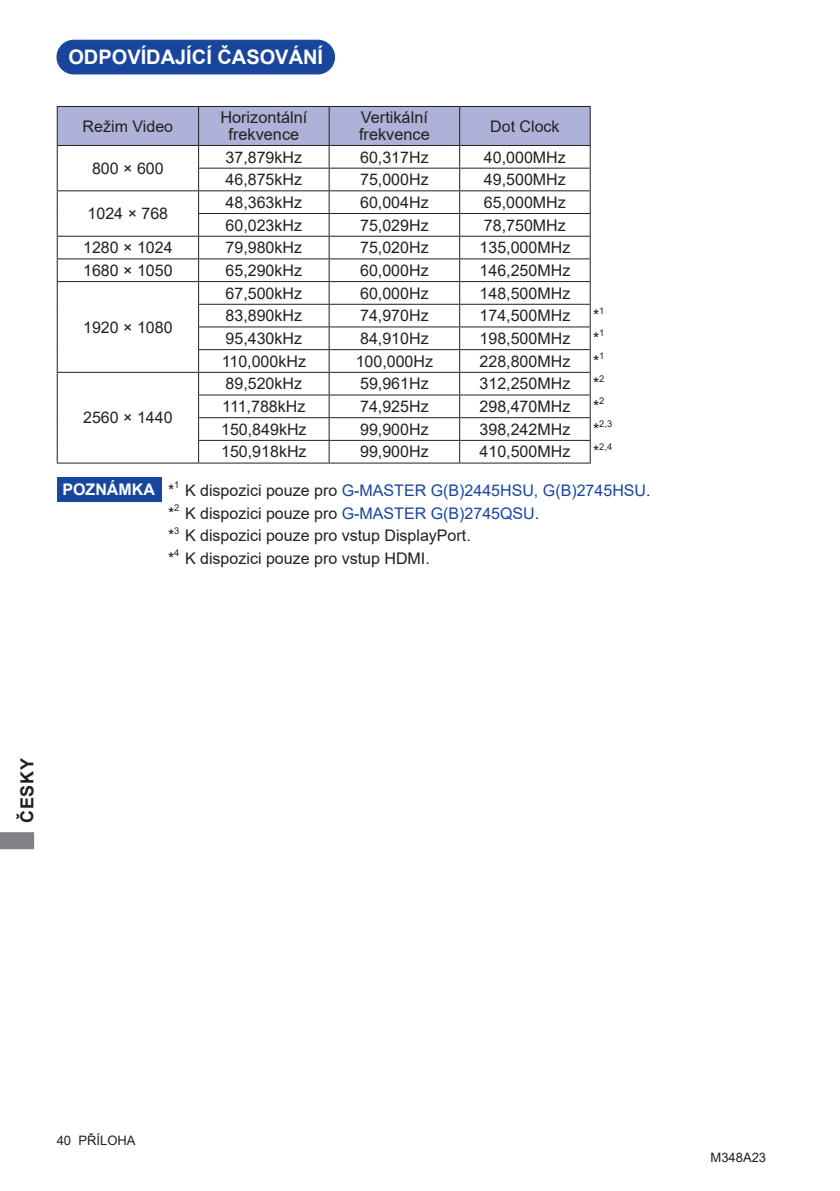
<style>
.page{position:relative;width:840px;height:1191px;background:#fff}
.page>*{position:absolute;margin:0;border:0;box-sizing:border-box;transform-origin:0 0}
.t1{font:700 20px "Arial";color:#fff}
.t2{font:700 18px "Arial";letter-spacing:.035em;color:#231f20}
.t3{font:16.2px/17px "Arial";color:#231f20;text-align:center}
.t4{font:16px "Arial";color:#231f20}
.t5{font:16px "Arial";color:#18469d}
.t6{font:700 16px "Arial";color:#fff}
.t7{font:13px "Arial";color:#231f20}
.t8{font:9.4px "Arial";color:#231f20}
.s1{color:#231f20}
.s2{color:#18469d}
</style>
<div class="page">
<svg style="left:0;top:832px;width:34px;height:17px"></svg>
<div style="left:57px;top:40px;width:277px;height:34px;background:#18469d;border-radius:17px"></div>
<div style="left:56px;top:40px;width:279px;height:34px;border:1px solid #18469d;border-radius:17px"></div>
<div style="left:57px;top:477px;width:104px;height:25px;background:#18469d"></div>
<svg style="left:57px;top:106px;width:533px;height:356px"></svg>
<hr style="left:57px;top:462px;width:141px;height:1px;background:#231f20">
<hr style="left:198px;top:462px;width:131px;height:1px;background:#231f20">
<hr style="left:329px;top:462px;width:130px;height:1px;background:#231f20">
<hr style="left:459px;top:462px;width:131px;height:1px;background:#231f20">
<p class="t1" style="left:68px;top:43px;width:256px">ODPOVÍDAJÍCÍ ČASOVÁNÍ</p>
<p class="t4" style="left:83px;top:115px;width:92px">Režim Video</p>
<p class="t3" style="left:220px;top:109px;width:88px">Horizontální frekvence</p>
<p class="t3" style="left:359px;top:109px;width:72px;text-align:left">Vertikální frekvence</p>
<p class="t4" style="left:490px;top:115px;width:71px">Dot Clock</p>
<p class="t4" style="left:92px;top:157px;width:73px">800 × 600</p>
<p class="t4" style="left:225px;top:146px;width:78px">37,879kHz</p>
<p class="t4" style="left:360px;top:146px;width:70px">60,317Hz</p>
<p class="t4" style="left:483px;top:146px;width:83px">40,000MHz</p>
<p class="t4" style="left:225px;top:169px;width:78px">46,875kHz</p>
<p class="t4" style="left:360px;top:169px;width:70px">75,000Hz</p>
<p class="t4" style="left:483px;top:169px;width:83px">49,500MHz</p>
<p class="t4" style="left:88px;top:203px;width:82px">1024 × 768</p>
<p class="t4" style="left:225px;top:191px;width:78px">48,363kHz</p>
<p class="t4" style="left:360px;top:191px;width:70px">60,004Hz</p>
<p class="t4" style="left:483px;top:191px;width:83px">65,000MHz</p>
<p class="t4" style="left:225px;top:214px;width:78px">60,023kHz</p>
<p class="t4" style="left:360px;top:214px;width:70px">75,029Hz</p>
<p class="t4" style="left:483px;top:214px;width:83px">78,750MHz</p>
<p class="t4" style="left:83px;top:237px;width:91px">1280 × 1024</p>
<p class="t4" style="left:225px;top:237px;width:78px">79,980kHz</p>
<p class="t4" style="left:360px;top:237px;width:70px">75,020Hz</p>
<p class="t4" style="left:479px;top:237px;width:92px">135,000MHz</p>
<p class="t4" style="left:83px;top:259px;width:91px">1680 × 1050</p>
<p class="t4" style="left:225px;top:259px;width:78px">65,290kHz</p>
<p class="t4" style="left:360px;top:259px;width:70px">60,000Hz</p>
<p class="t4" style="left:479px;top:259px;width:92px">146,250MHz</p>
<p class="t4" style="left:83px;top:316px;width:91px">1920 × 1080</p>
<p class="t4" style="left:83px;top:407px;width:91px">2560 × 1440</p>
<p class="t4" style="left:225px;top:282px;width:78px">67,500kHz</p>
<p class="t4" style="left:360px;top:282px;width:70px">60,000Hz</p>
<p class="t4" style="left:479px;top:282px;width:92px">148,500MHz</p>
<p class="t4" style="left:225px;top:305px;width:78px">83,890kHz</p>
<p class="t4" style="left:360px;top:305px;width:70px">74,970Hz</p>
<p class="t4" style="left:479px;top:305px;width:92px">174,500MHz</p>
<p class="t4" style="left:592px;top:305px;width:8px">*</p>
<p class="t8" style="left:599px;top:304px;width:7px">1</p>
<p class="t4" style="left:225px;top:327px;width:78px">95,430kHz</p>
<p class="t4" style="left:360px;top:327px;width:70px">84,910Hz</p>
<p class="t4" style="left:479px;top:327px;width:92px">198,500MHz</p>
<p class="t4" style="left:592px;top:327px;width:8px">*</p>
<p class="t8" style="left:599px;top:326px;width:7px">1</p>
<p class="t4" style="left:221px;top:350px;width:86px">110,000kHz</p>
<p class="t4" style="left:355px;top:350px;width:79px">100,000Hz</p>
<p class="t4" style="left:479px;top:350px;width:92px">228,800MHz</p>
<p class="t4" style="left:592px;top:350px;width:8px">*</p>
<p class="t8" style="left:599px;top:349px;width:7px">1</p>
<p class="t4" style="left:225px;top:373px;width:78px">89,520kHz</p>
<p class="t4" style="left:360px;top:373px;width:70px">59,961Hz</p>
<p class="t4" style="left:479px;top:373px;width:92px">312,250MHz</p>
<p class="t4" style="left:592px;top:373px;width:8px">*</p>
<p class="t8" style="left:599px;top:372px;width:7px">2</p>
<p class="t4" style="left:222px;top:395px;width:85px">111,788kHz</p>
<p class="t4" style="left:360px;top:395px;width:70px">74,925Hz</p>
<p class="t4" style="left:479px;top:395px;width:92px">298,470MHz</p>
<p class="t4" style="left:592px;top:395px;width:8px">*</p>
<p class="t8" style="left:599px;top:394px;width:7px">2</p>
<p class="t4" style="left:221px;top:418px;width:87px">150,849kHz</p>
<p class="t4" style="left:360px;top:418px;width:70px">99,900Hz</p>
<p class="t4" style="left:479px;top:418px;width:92px">398,242MHz</p>
<p class="t4" style="left:592px;top:418px;width:8px">*</p>
<p class="t8" style="left:599px;top:417px;width:14px">2,3</p>
<p class="t4" style="left:221px;top:441px;width:87px">150,918kHz</p>
<p class="t4" style="left:360px;top:441px;width:70px">99,900Hz</p>
<p class="t4" style="left:479px;top:441px;width:92px">410,500MHz</p>
<p class="t4" style="left:592px;top:441px;width:8px">*</p>
<p class="t8" style="left:599px;top:440px;width:14px">2,4</p>
<p class="t6" style="left:62px;top:478px;width:94px">POZNÁMKA</p>
<p class="t4" style="left:168px;top:479px;width:8px">*</p>
<p class="t8" style="left:174px;top:478px;width:7px">1</p>
<p class="t5" style="left:185px;top:479px;width:467px"><span class="s1">K dispozici pouze pro</span> G-MASTER G(B)2445HSU, G(B)2745HSU<span class="s1">.</span></p>
<p class="t4" style="left:168px;top:502px;width:8px">*</p>
<p class="t8" style="left:174px;top:501px;width:7px">2</p>
<p class="t4" style="left:185px;top:502px;width:355px">K dispozici pouze pro <span class="s2">G-MASTER G(B)2745QSU</span>.</p>
<p class="t4" style="left:168px;top:525px;width:8px">*</p>
<p class="t8" style="left:174px;top:524px;width:7px">3</p>
<p class="t4" style="left:185px;top:525px;width:287px">K dispozici pouze pro vstup DisplayPort.</p>
<p class="t4" style="left:168px;top:547px;width:8px">*</p>
<p class="t8" style="left:174px;top:546px;width:7px">4</p>
<p class="t4" style="left:185px;top:547px;width:246px">K dispozici pouze pro vstup HDMI.</p>
<p class="t2" style="left:14px;top:822px;width:66px;rotate:-90deg">ČESKY</p>
<p class="t7" style="left:57px;top:1131px;width:80px">40 PŘÍLOHA</p>
<p class="t7" style="left:710px;top:1148px;width:57px">M348A23</p>
</div>
